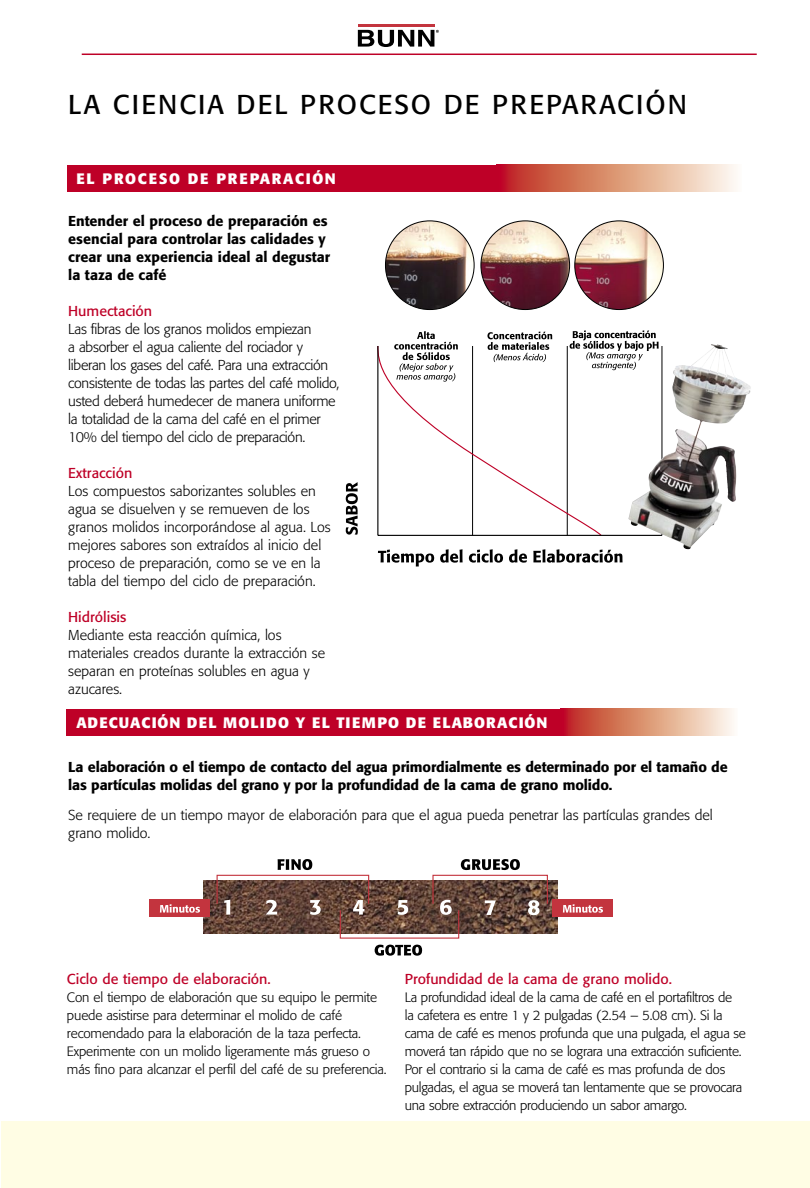
<style>
.page{position:relative;width:810px;height:1188px;background:#fff}
.page>*{position:absolute;margin:0;border:0;box-sizing:border-box;transform-origin:0 0}
.t1{font:27px "Formata";letter-spacing:.075em;color:#000}
.t2{font:700 15px "Formata";letter-spacing:.08em;color:#fff}
.t3{font:700 15px "Formata";letter-spacing:.12em;color:#fff}
.t4{font:300 14.25px/18px "Formata";color:#000}
.t5{font:500 14.25px/18px "Formata";letter-spacing:-.01em;color:#000}
.t6{font:300 14.25px/18px "Formata";letter-spacing:-.02em;color:#000}
.t7{font:14.25px "Formata";color:#be0027}
.t8{font:300 13.5px/18px "Formata";letter-spacing:-.02em;color:#000}
</style>
<div class="page">
<div style="left:67px;top:165px;width:486px;height:27px;background:#be0027"></div>
<svg style="left:504px;top:165px;width:232px;height:27px;background:#dd967f"></svg>
<div style="left:67px;top:709px;width:503px;height:27px;background:#be0027"></div>
<svg style="left:566px;top:709px;width:168px;height:27px;background:#dd977f"></svg>
<hr style="left:82px;top:54px;width:675px;height:1px;background:#be0027">
<div style="left:1px;top:1121px;width:809px;height:67px;background:#fffde4"></div>
<svg style="left:378px;top:550px;width:56px;height:17px"></svg>
<svg style="left:440px;top:549px;width:23px;height:14px"></svg>
<svg style="left:469px;top:549px;width:34px;height:14px"></svg>
<svg style="left:509px;top:549px;width:18px;height:14px"></svg>
<svg style="left:533px;top:549px;width:90px;height:14px"></svg>
<svg style="left:346px;top:482px;width:12px;height:53px"></svg>
<svg style="left:377px;top:345px;width:226px;height:191px"></svg>
<svg style="left:487px;top:332px;width:65px;height:30px"></svg>
<hr style="left:378px;top:535px;width:284px;height:1px;background:#000">
<hr style="left:377px;top:346px;width:1px;height:189px;background:#000">
<svg style="left:394px;top:331px;width:64px;height:51px"></svg>
<svg style="left:570px;top:330px;width:89px;height:40px"></svg>
<img style="left:628px;top:344px;width:123px;height:206px">
<img style="left:385px;top:221px;width:89px;height:89px;border-radius:50%">
<img style="left:481px;top:221px;width:89px;height:89px;border-radius:50%">
<img style="left:575px;top:221px;width:88px;height:89px;border-radius:50%">
<img style="left:204px;top:881px;width:354px;height:52px">
<div style="left:552px;top:900px;width:61px;height:17px;background:#c3343e"></div>
<div style="left:150px;top:900px;width:60px;height:17px;background:#c3343e"></div>
<svg style="left:160px;top:904px;width:40px;height:9px"></svg>
<svg style="left:563px;top:904px;width:40px;height:9px"></svg>
<svg style="left:375px;top:945px;width:47px;height:11px"></svg>
<svg style="left:216px;top:859px;width:333px;height:80px"></svg>
<hr style="left:358px;top:24px;width:76px;height:3px;background:#c3343e">
<svg style="left:358px;top:30px;width:81px;height:17px"></svg>
<h1 class="t1" style="left:68px;top:88px;width:620px">LA CIENCIA DEL PROCESO DE PREPARACIÓN</h1>
<p class="t3" style="left:76px;top:169px;width:261px">EL PROCESO DE PREPARACIÓN</p>
<p class="t5" style="left:68px;top:212px;width:264px">Entender el proceso de preparación es esencial para controlar las calidades y crear una experiencia ideal al degustar la taza de café</p>
<p class="t7" style="left:68px;top:302px;width:86px">Humectación</p>
<p class="t6" style="left:68px;top:320px;width:273px">Las fibras de los granos molidos empiezan<br>a absorber el agua caliente del rociador y liberan los gases del café. Para una extracción consistente de todas las partes del café molido, usted deberá humedecer de manera uniforme la totalidad de la cama del café en el primer 10% del tiempo del ciclo de preparación.</p>
<p class="t7" style="left:68px;top:464px;width:66px">Extracción</p>
<p class="t4" style="left:68px;top:482px;width:264px">Los compuestos saborizantes solubles en agua se disuelven y se remueven de los granos molidos incorporándose al agua. Los mejores sabores son extraídos al inicio del proceso de preparación, como se ve en la tabla del tiempo del ciclo de preparación.</p>
<p class="t7" style="left:68px;top:608px;width:60px">Hidrólisis</p>
<p class="t4" style="left:68px;top:626px;width:258px">Mediante esta reacción química, los materiales creados durante la extracción se separan en proteínas solubles en agua y azucares.</p>
<p class="t2" style="left:76px;top:714px;width:473px">ADECUACIÓN DEL MOLIDO Y EL TIEMPO DE ELABORACIÓN</p>
<p class="t5" style="left:68px;top:758px;width:661px">La elaboración o el tiempo de contacto del agua primordialmente es determinado por el tamaño de las partículas molidas del grano y por la profundidad de la cama de grano molido.</p>
<p class="t4" style="left:68px;top:806px;width:646px">Se requiere de un tiempo mayor de elaboración para que el agua pueda penetrar las partículas grandes del grano molido.</p>
<p class="t7" style="left:67px;top:970px;width:205px">Ciclo de tiempo de elaboración.</p>
<p class="t8" style="left:67px;top:988px;width:321px">Con el tiempo de elaboración que su equipo le permite puede asistirse para determinar el molido de café recomendado para la elaboración de la taza perfecta.<br>Experimente con un molido ligeramente más grueso o más fino para alcanzar el perfil del café de su preferencia.</p>
<p class="t7" style="left:405px;top:970px;width:269px">Profundidad de la cama de grano molido.</p>
<p class="t8" style="left:405px;top:988px;width:343px">La profundidad ideal de la cama de café en el portafiltros de<br>la cafetera es entre 1 y 2 pulgadas (2.54 – 5.08 cm). Si la cama de café es menos profunda que una pulgada, el agua se moverá tan rápido que no se lograra una extracción suficiente.<br>Por el contrario si la cama de café es mas profunda de dos pulgadas, el agua se moverá tan lentamente que se provocara una sobre extracción produciendo un sabor amargo.</p>
</div>
